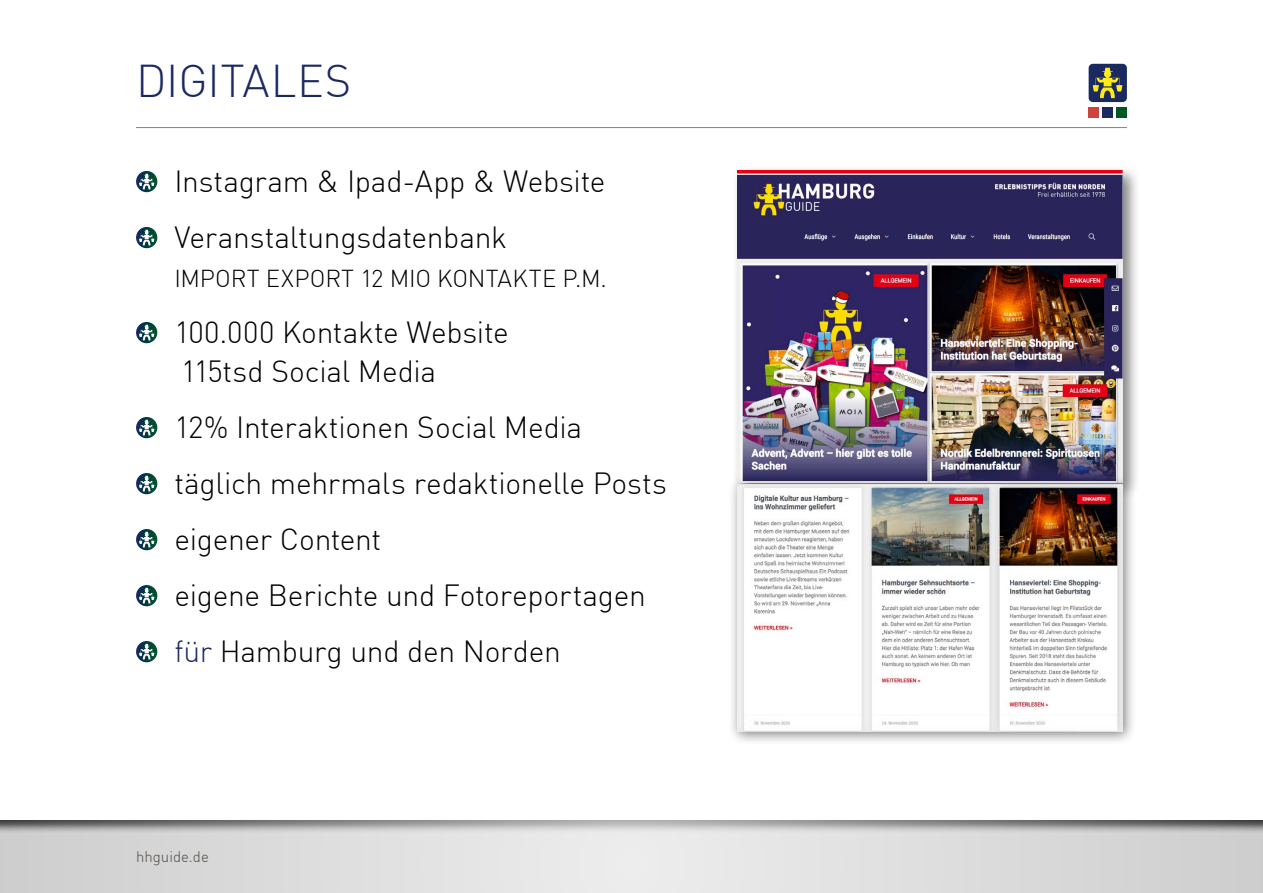
<style>
.page{position:relative;width:1263px;height:893px;background:#fff}
.page>*{position:absolute;margin:0;border:0;box-sizing:border-box;transform-origin:0 0}
.t1{font:300 45px "DIN";letter-spacing:.005em;color:#1b2961}
.t2{font:300 30px/55.9px "DIN";letter-spacing:-.01em;color:#000}
.t3{font:300 24px "DIN";color:#000}
.t4{font:300 15px "DIN";color:#4f4a46}
.s1{color:#1b2961}
</style>
<div class="page">
<div style="left:731px;top:164px;width:409px;height:336px;background:#000;opacity:.5"></div>
<img style="left:737px;top:170px;width:386px;height:304px">
<div style="left:728px;top:474px;width:408px;height:271px;background:#000;opacity:.5"></div>
<svg style="left:136px;top:171px;width:21px;height:21px"></svg>
<svg style="left:139px;top:174px;width:15px;height:15px"></svg>
<svg style="left:136px;top:227px;width:21px;height:21px"></svg>
<svg style="left:139px;top:230px;width:15px;height:15px"></svg>
<svg style="left:136px;top:322px;width:21px;height:21px"></svg>
<svg style="left:139px;top:325px;width:15px;height:15px"></svg>
<svg style="left:136px;top:417px;width:21px;height:21px"></svg>
<svg style="left:139px;top:420px;width:15px;height:15px"></svg>
<svg style="left:136px;top:473px;width:21px;height:21px"></svg>
<svg style="left:139px;top:476px;width:15px;height:15px"></svg>
<svg style="left:136px;top:529px;width:21px;height:21px"></svg>
<svg style="left:139px;top:532px;width:15px;height:15px"></svg>
<svg style="left:136px;top:585px;width:21px;height:21px"></svg>
<svg style="left:139px;top:588px;width:15px;height:15px"></svg>
<svg style="left:136px;top:641px;width:21px;height:21px"></svg>
<svg style="left:139px;top:644px;width:15px;height:15px"></svg>
<hr style="left:136px;top:127px;width:991px;height:1px;background:#000">
<div style="left:0;top:819px;width:1263px;height:74px;background:#000;opacity:.75"></div>
<div style="left:1102px;top:107px;width:11px;height:11px;background:#1b2961"></div>
<div style="left:1116px;top:107px;width:11px;height:11px;background:#005825"></div>
<div style="left:1089px;top:107px;width:10px;height:11px;background:#d0423c"></div>
<div style="left:1089px;top:64px;width:38px;height:38px;background:#1b2961;border-radius:4px"></div>
<svg style="left:1093px;top:68px;width:29px;height:30px"></svg>
<h1 class="t1" style="left:136px;top:53px;width:217px">DIGITALES</h1>
<p class="t2" style="left:174px;top:153px;width:433px">Instagram &amp; Ipad-App &amp; Website<br>Veranstaltungsdatenbank</p>
<p class="t3" style="left:174px;top:264px;width:434px">IMPORT EXPORT 12 MIO KONTAKTE P.M.</p>
<p class="t2" style="left:174px;top:313px;width:336px;line-height:39px">100.000 Kontakte Website<br>115tsd Social Media</p>
<p class="t2" style="left:174px;top:399px;width:494px">12% Interaktionen Social Media täglich mehrmals redaktionelle Posts eigener Content<br>eigene Berichte und Fotoreportagen <span class="s1">für</span> Hamburg und den Norden</p>
<p class="t4" style="left:136px;top:847px;width:74px">hhguide.de</p>
</div>
